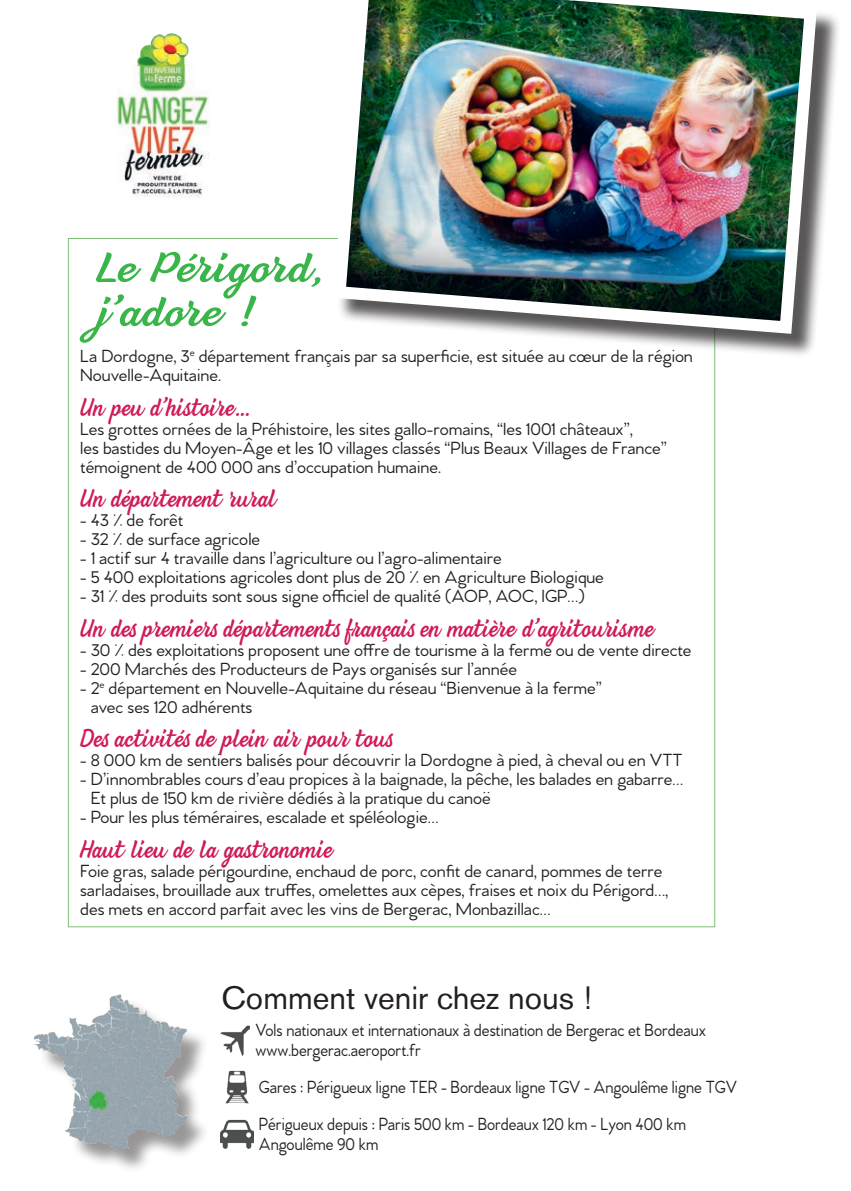
<style>
.page{position:relative;width:851px;height:1191px;background:#fff}
.page>*{position:absolute;margin:0;border:0;box-sizing:border-box;transform-origin:0 0}
.t1{font:40px/44px "Beach Bar";color:#3ab54a;scale:1.3 1}
.t2{font:32px "Akzidenz Grotesk Std";color:#231f20}
.t3{font:24px "Beach Bar";color:#cf1a58}
.t4{font:500 18px/19px "Venti CF";color:#231f20}
.t5{font:500 18px/20px "Venti CF";color:#231f20;scale:.9 1}
</style>
<div class="page">
<img style="left:220px;top:1119px;width:33px;height:29px">
<img style="left:225px;top:1070px;width:24px;height:33px">
<img style="left:117px;top:33px;width:93px;height:164px">
<div style="left:38px;top:998px;width:173px;height:175px;background:#231f20;opacity:.5"></div>
<img style="left:34px;top:994px;width:152px;height:155px">
<div style="left:337px;top:0;width:504px;height:358px;background:#231f20;opacity:.75"></div>
<img style="left:326px;top:0;width:497px;height:340px">
<img style="left:220px;top:1025px;width:30px;height:30px">
<h1 class="t1" style="left:97px;top:249px;width:179px">Le Périgord, j’adore !</h1>
<p class="t4" style="left:80px;top:347px;width:614px">La Dordogne, 3<sup>e</sup> département français par sa superficie, est située au cœur de la région<br>Nouvelle-Aquitaine.</p>
<h3 class="t3" style="left:80px;top:392px;width:174px">Un peu d’histoire…</h3>
<p class="t4" style="left:80px;top:420px;width:588px">Les grottes ornées de la Préhistoire, les sites gallo-romains, “les 1001 châteaux”,<br>les bastides du Moyen-Âge et les 10 villages classés “Plus Beaux Villages de France” témoignent de 400 000 ans d’occupation humaine.</p>
<h3 class="t3" style="left:80px;top:483px;width:197px">Un département rural</h3>
<p class="t4" style="left:80px;top:511px;width:105px">- 43 % de forêt</p>
<p class="t4" style="left:80px;top:530px;width:181px">- 32 % de surface agricole</p>
<p class="t4" style="left:80px;top:549px;width:423px">- 1 actif sur 4 travaille dans l’agriculture ou l’agro-alimentaire</p>
<p class="t4" style="left:80px;top:568px;width:525px">- 5 400 exploitations agricoles dont plus de 20 % en Agriculture Biologique</p>
<p class="t4" style="left:80px;top:587px;width:506px">- 31 % des produits sont sous signe officiel de qualité (AOP, AOC, IGP…)</p>
<h3 class="t3" style="left:80px;top:613px;width:574px">Un des premiers départements français en matière d’agritourisme</h3>
<p class="t4" style="left:80px;top:641px;width:612px">- 30 % des exploitations proposent une offre de tourisme à la ferme ou de vente directe</p>
<p class="t4" style="left:80px;top:660px;width:438px">- 200 Marchés des Producteurs de Pays organisés sur l’année</p>
<p class="t4" style="left:91px;top:679px;width:512px;text-indent:-10px">- 2<sup>e</sup> département en Nouvelle-Aquitaine du réseau “Bienvenue à la ferme” avec ses 120 adhérents</p>
<h3 class="t3" style="left:80px;top:723px;width:312px">Des activités de plein air pour tous</h3>
<p class="t4" style="left:80px;top:751px;width:604px">- 8 000 km de sentiers balisés pour découvrir la Dordogne à pied, à cheval ou en VTT</p>
<p class="t4" style="left:91px;top:770px;width:593px;text-indent:-10px">- D’innombrables cours d’eau propices à la baignade, la pêche, les balades en gabarre…<br>Et plus de 150 km de rivière dédiés à la pratique du canoë</p>
<p class="t4" style="left:80px;top:808px;width:360px">- Pour les plus téméraires, escalade et spéléologie…</p>
<h3 class="t3" style="left:80px;top:834px;width:253px">Haut lieu de la gastronomie</h3>
<p class="t4" style="left:80px;top:862px;width:589px">Foie gras, salade périgourdine, enchaud de porc, confit de canard, pommes de terre sarladaises, brouillade aux truffes, omelettes aux cèpes, fraises et noix du Périgord…, des mets en accord parfait avec les vins de Bergerac, Monbazillac…</p>
<h2 class="t2" style="left:221px;top:979px;width:371px">Comment venir chez nous !</h2>
<p class="t5" style="left:255px;top:1020px;width:502px">Vols nationaux et internationaux à destination de Bergerac et Bordeaux www.bergerac.aeroport.fr</p>
<p class="t5" style="left:259px;top:1069px;width:532px;line-height:37px">Gares : Périgueux ligne TER - Bordeaux ligne TGV - Angoulême ligne TGV<br>Périgueux depuis : Paris 500 km - Bordeaux 120 km - Lyon 400 km</p>
<p class="t5" style="left:259px;top:1134px;width:134px">Angoulême 90 km</p>
</div>
